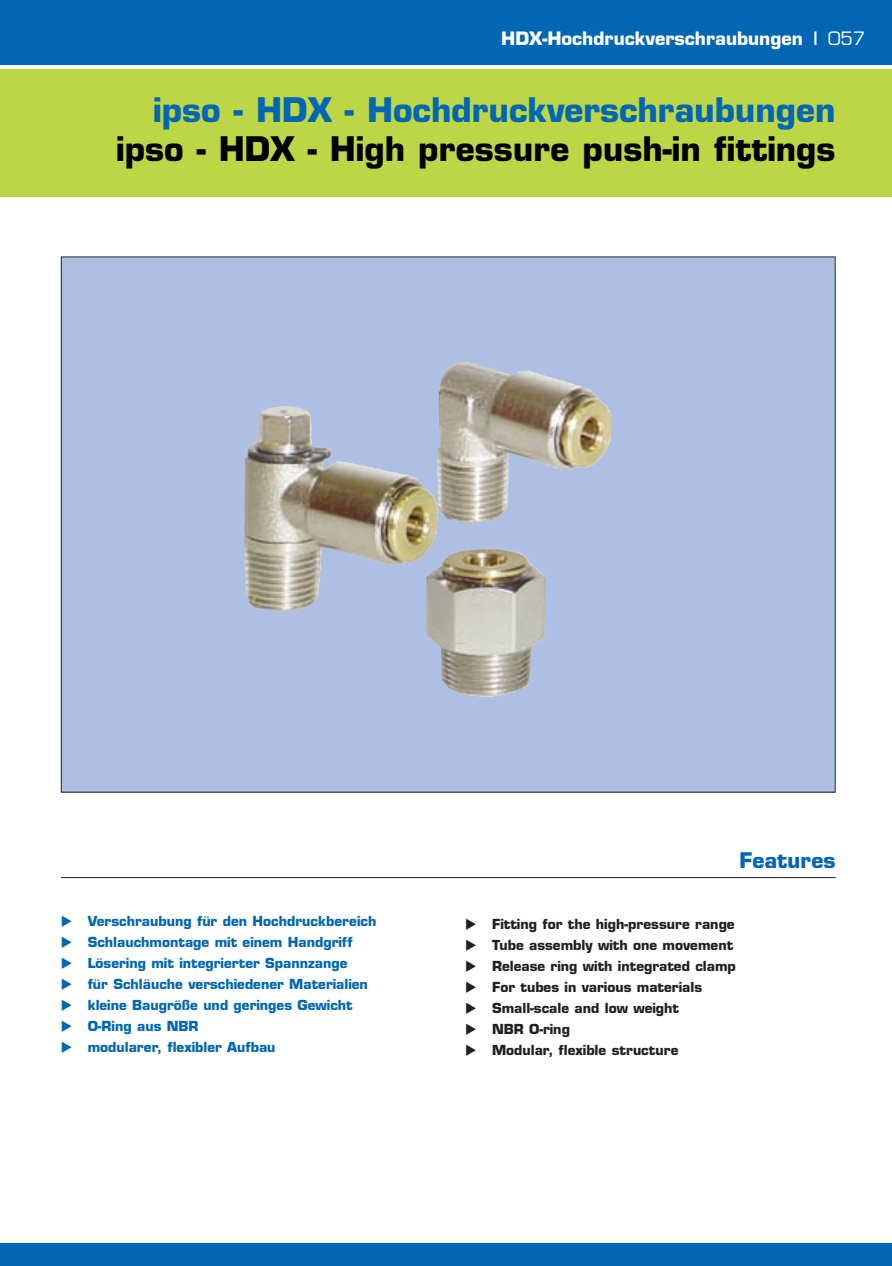
<style>
.page{position:relative;width:892px;height:1266px;background:#fff}
.page>*{position:absolute;margin:0;border:0;box-sizing:border-box;transform-origin:0 0}
.t1{font:700 33px/39px "Eurostile";color:#000;text-align:right}
.t2{font:700 21px "Eurostile";color:#0166b3}
.t3{font:700 18px "Eurostile";color:#fff}
.t4{font:700 13.5px "Eurostile";color:#0166b3}
.t5{font:700 13.5px "Eurostile";color:#231f20}
.s1{font-weight:400}
.s2{color:#0166b3}
</style>
<div class="page">
<div style="left:61px;top:257px;width:773px;height:535px;background:#adbfe2"></div>
<img style="left:438px;top:362px;width:173px;height:162px">
<div style="left:0;top:0;width:891px;height:65px;background:#0166b3"></div>
<div style="left:0;top:1243px;width:891px;height:22px;background:#0166b3"></div>
<img style="left:426px;top:548px;width:120px;height:149px">
<img style="left:244px;top:405px;width:195px;height:207px">
<div style="left:0;top:69px;width:891px;height:128px;background:#bcd646"></div>
<hr style="left:61px;top:877px;width:774px;height:1px;background:#231f20">
<p class="t3" style="left:501px;top:31px;width:365px">HDX-Hochdruckverschraubungen | <span class="s1">057</span></p>
<p class="t1" style="left:116px;top:94px;width:720px"><span class="s2">ipso - HDX - Hochdruckverschraubungen </span>ipso - HDX - High pressure push-in fittings</p>
<p class="t4" style="left:61px;top:916px;width:317px">◆ Verschraubung für den Hochdruckbereich</p>
<p class="t4" style="left:61px;top:937px;width:293px">◆ Schlauchmontage mit einem Handgriff</p>
<p class="t4" style="left:61px;top:958px;width:288px">◆ Lösering mit integrierter Spannzange</p>
<p class="t4" style="left:61px;top:979px;width:308px">◆ für Schläuche verschiedener Materialien</p>
<p class="t4" style="left:61px;top:1000px;width:293px">◆ kleine Baugröße und geringes Gewicht</p>
<p class="t4" style="left:61px;top:1021px;width:139px">◆ O-Ring aus NBR</p>
<p class="t4" style="left:61px;top:1042px;width:216px">◆ modularer, flexibler Aufbau</p>
<p class="t2" style="left:739px;top:852px;width:98px">Features</p>
<p class="t5" style="left:465px;top:919px;width:271px">◆ Fitting for the high-pressure range</p>
<p class="t5" style="left:465px;top:940px;width:269px">◆ Tube assembly with one movement</p>
<p class="t5" style="left:465px;top:961px;width:272px">◆ Release ring with integrated clamp</p>
<p class="t5" style="left:465px;top:982px;width:238px">◆ For tubes in various materials</p>
<p class="t5" style="left:465px;top:1003px;width:215px">◆ Small-scale and low weight</p>
<p class="t5" style="left:465px;top:1024px;width:106px">◆ NBR O-ring</p>
<p class="t5" style="left:465px;top:1045px;width:215px">◆ Modular, flexible structure</p>
</div>
